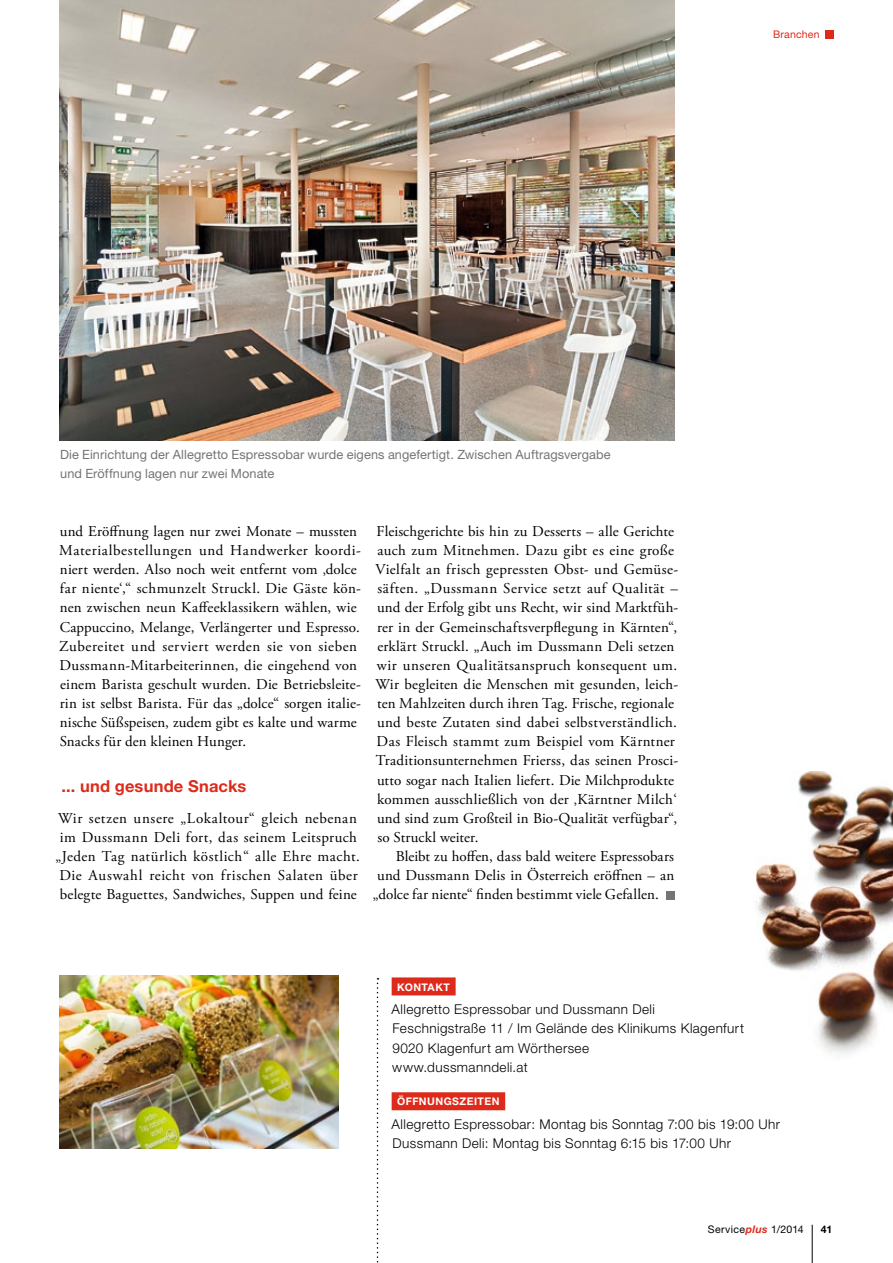
<style>
.page{position:relative;width:893px;height:1263px;background:#fff}
.page>*{position:absolute;margin:0;border:0;box-sizing:border-box;transform-origin:0 0}
._07_Subline_DE{font:700 16.5px "Helvetica Neue LT Pro";letter-spacing:.01em;color:#dd2a1b}
._08_Fließtext_o__E{font:15px/19.2px "Adobe Garamond Pro";letter-spacing:.02em;color:#000}
._06_Fließtext_m__E{font:15px/19.2px "Adobe Garamond Pro";letter-spacing:.015em;color:#000}
.Kontakt_DE{font:300 13.5px "Helvetica Neue LT Pro";letter-spacing:.03em;color:#000}
._09_Bildunterschrift{font:12.75px/19.2px "Helvetica Neue LT Pro";letter-spacing:.005em;color:#757574}
.Kontakt_DE-2{font:700 10.5px "Helvetica Neue LT Pro";letter-spacing:.045em;color:#fffdfd}
.t1{font:10.5px "Helvetica Neue LT Pro";letter-spacing:.035em;color:#000}
.Rubrik_rechtsbündig{font:10.5px "Helvetica Neue LT Pro";letter-spacing:.02em;color:#dd2a1b}
.t2{font:700 10.5px "Helvetica Neue LT Pro";color:#000}
.s1{font-weight:700;font-style:italic;color:#dd2a1b}
</style>
<div class="page">
<img style="left:60px;top:0;width:615px;height:440px">
<img style="left:60px;top:976px;width:278px;height:172px">
<img style="left:755px;top:772px;width:138px;height:282px">
<div style="left:666px;top:891px;width:9px;height:8px;background:#757574"></div>
<div style="left:392px;top:977px;width:64px;height:18px;background:#dd2a1b"></div>
<div style="left:392px;top:1092px;width:113px;height:18px;background:#dd2a1b"></div>
<svg style="left:377px;top:978px;width:1px;height:285px"></svg>
<hr style="left:812px;top:1225px;width:1px;height:38px;background:#000">
<div style="left:825px;top:30px;width:8px;height:8px;background:#dd2a1b"></div>
<p class="Rubrik_rechtsbündig" style="left:773px;top:28px;width:48px">Branchen</p>
<p class="_09_Bildunterschrift" style="left:60px;top:445px;width:552px">Die Einrichtung der Allegretto Espressobar wurde eigens angefertigt. Zwischen Auftragsvergabe und Eröffnung lagen nur zwei Monate</p>
<p class="_06_Fließtext_m__E" style="left:59px;top:522px;width:303px">und Eröffnung lagen nur zwei Monate – mussten Materialbestellungen und Handwerker koordi&shy;niert werden. Also noch weit entfernt vom ‚dolce far niente‘,“ schmunzelt Struckl. Die Gäste kön&shy;nen zwischen neun Kaffeeklassikern wählen, wie Cappuccino, Melange, Verlängerter und Espresso.<br>Zubereitet und serviert werden sie von sieben Dussmann-Mitarbeiterinnen, die eingehend von einem Barista geschult wurden. Die Betriebsleite&shy;rin ist selbst Barista. Für das „dolce“ sorgen italie&shy;nische Süßspeisen, zudem gibt es kalte und warme Snacks für den kleinen Hunger.</p>
<p class="_07_Subline_DE" style="left:62px;top:776px;width:186px">... und gesunde Snacks</p>
<p class="_08_Fließtext_o__E" style="left:56px;top:809px;width:306px">Wir setzen unsere „Lokaltour“ gleich nebenan im Dussmann Deli fort, das seinem Leitspruch „Jeden Tag natürlich köstlich“ alle Ehre macht.<br>Die Auswahl reicht von frischen Salaten über belegte Baguettes, Sandwiches, Suppen und feine</p>
<p class="_08_Fließtext_o__E" style="left:375px;top:522px;width:304px">Fleischgerichte bis hin zu Desserts – alle Gerichte auch zum Mitnehmen. Dazu gibt es eine große Vielfalt an frisch gepressten Obst- und Gemüse&shy;säften. „Dussmann Service setzt auf Qualität – und der Erfolg gibt uns Recht, wir sind Marktfüh&shy;rer in der Gemeinschaftsverpflegung in Kärnten“, erklärt Struckl. „Auch im Dussmann Deli setzen wir unseren Qualitätsanspruch konsequent um.<br>Wir begleiten die Menschen mit gesunden, leich&shy;ten Mahlzeiten durch ihren Tag. Frische, regionale und beste Zutaten sind dabei selbstverständlich.<br>Das Fleisch stammt zum Beispiel vom Kärntner Traditionsunternehmen Frierss, das seinen Prosci&shy;utto sogar nach Italien liefert. Die Milchprodukte kommen ausschließlich von der ‚Kärntner Milch‘ und sind zum Großteil in Bio-Qualität verfügbar“, so Struckl weiter.</p>
<p class="_06_Fließtext_m__E" style="left:373px;top:847px;width:303px;text-align:justify;text-indent:23px">Bleibt zu hoffen, dass bald weitere Espressobars und Dussmann Delis in Österreich eröffnen – an „dolce far niente“ finden bestimmt viele Gefallen.</p>
<p class="Kontakt_DE-2" style="left:397px;top:980px;width:54px">KONTAKT</p>
<p class="Kontakt_DE" style="left:392px;top:1001px;width:265px">Allegretto Espressobar und Dussmann Deli</p>
<p class="Kontakt_DE" style="left:392px;top:1020px;width:353px">Feschnigstraße 11 / Im Gelände des Klinikums Klagenfurt</p>
<p class="Kontakt_DE" style="left:392px;top:1039px;width:198px">9020 Klagenfurt am Wörthersee</p>
<p class="Kontakt_DE" style="left:392px;top:1058px;width:137px">www.dussmanndeli.at</p>
<p class="Kontakt_DE-2" style="left:397px;top:1095px;width:104px">ÖFFNUNGSZEITEN</p>
<p class="Kontakt_DE" style="left:392px;top:1116px;width:390px">Allegretto Espressobar: Montag bis Sonntag 7:00 bis 19:00 Uhr</p>
<p class="Kontakt_DE" style="left:392px;top:1135px;width:340px">Dussmann Deli: Montag bis Sonntag 6:15 bis 17:00 Uhr</p>
<p class="t1" style="left:708px;top:1223px;width:97px">Service<span class="s1">plus</span> 1/2014</p>
<p class="t2" style="left:821px;top:1223px;width:13px">41</p>
</div>
